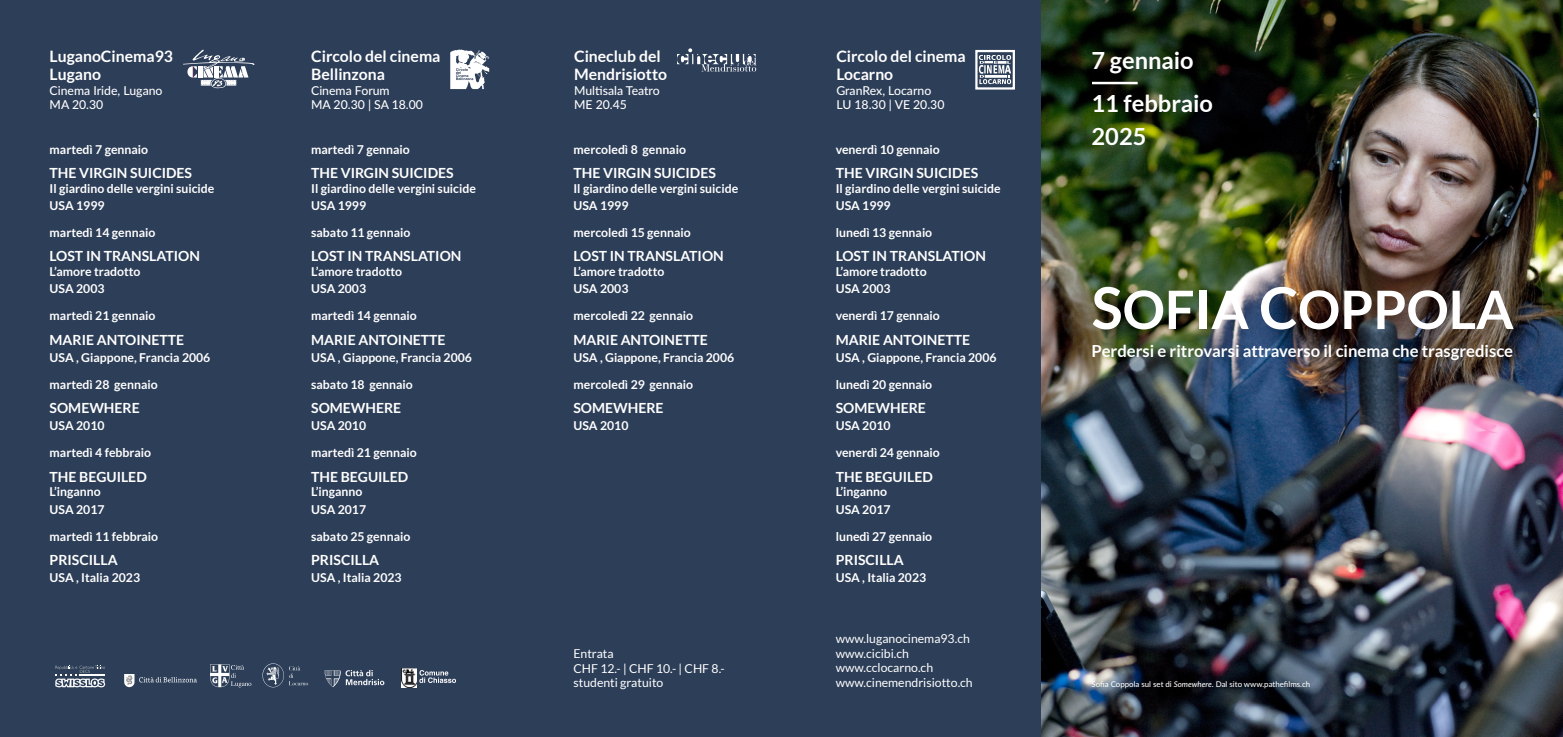
<style>
.page{position:relative;width:1563px;height:737px;background:#2d3e58}
.page>*{position:absolute;margin:0;border:0;box-sizing:border-box;transform-origin:0 0}
.t1{font:700 52.94px "Lato";color:#fff}
.t2{font:700 23.62px "Lato";color:#fff}
.t3{font:700 16.62px "Lato";color:#fff}
.t4{font:700 15.75px "Lato";color:#fff}
.t5{font:700 14px "Lato";color:#fff}
.t6{font:700 12.25px "Lato";color:#fff}
.t7{font:12.25px "Lato";color:#fff}
.t8{font:500 12.25px "Lato";color:#fff}
.t9{font:500 7.88px "Lato";color:#fff}
.s1{font-size:57.75px}
.s2{font-style:italic}
</style>
<div class="page">
<img style="left:1042px;top:0;width:521px;height:737px">
<svg style="left:183px;top:50px;width:71px;height:38px"></svg>
<svg style="left:979px;top:55px;width:32px;height:29px"></svg>
<div style="left:975px;top:50px;width:40px;height:40px;border:2px solid #fff"></div>
<svg style="left:677px;top:48px;width:79px;height:24px"></svg>
<svg style="left:450px;top:50px;width:39px;height:39px"></svg>
<svg style="left:55px;top:665px;width:50px;height:22px"></svg>
<svg style="left:124px;top:674px;width:73px;height:13px"></svg>
<svg style="left:210px;top:664px;width:41px;height:23px"></svg>
<svg style="left:262px;top:663px;width:46px;height:24px"></svg>
<svg style="left:325px;top:670px;width:59px;height:17px"></svg>
<img style="left:402px;top:668px;width:15px;height:19px">
<svg style="left:419px;top:670px;width:37px;height:13px"></svg>
<hr style="left:1092px;top:82px;width:45px;height:2px;background:#fff">
<p class="t4" style="left:50px;top:48px;width:125px">LuganoCinema93</p>
<p class="t4" style="left:50px;top:65px;width:53px">Lugano</p>
<p class="t8" style="left:50px;top:81px;width:114px">Cinema Iride, Lugano</p>
<p class="t8" style="left:50px;top:96px;width:55px">MA 20.30</p>
<p class="t6" style="left:50px;top:142px;width:100px">martedì 7 gennaio</p>
<p class="t5" style="left:50px;top:165px;width:144px">THE VIRGIN SUICIDES</p>
<p class="t6" style="left:50px;top:181px;width:166px">Il giardino delle vergini suicide</p>
<p class="t6" style="left:50px;top:198px;width:56px">USA 1999</p>
<p class="t6" style="left:50px;top:225px;width:107px">martedì 14 gennaio</p>
<p class="t5" style="left:50px;top:248px;width:152px">LOST IN TRANSLATION</p>
<p class="t6" style="left:50px;top:264px;width:92px">L’amore tradotto</p>
<p class="t6" style="left:50px;top:282px;width:56px">USA 2003</p>
<p class="t6" style="left:50px;top:309px;width:107px">martedì 21 gennaio</p>
<p class="t5" style="left:50px;top:331px;width:136px">MARIE ANTOINETTE</p>
<p class="t6" style="left:50px;top:350px;width:162px">USA , Giappone, Francia 2006</p>
<p class="t6" style="left:50px;top:377px;width:110px">martedì 28 gennaio</p>
<p class="t5" style="left:50px;top:400px;width:92px">SOMEWHERE</p>
<p class="t6" style="left:50px;top:419px;width:56px">USA 2010</p>
<p class="t6" style="left:50px;top:446px;width:103px">martedì 4 febbraio</p>
<p class="t5" style="left:50px;top:468px;width:99px">THE BEGUILED</p>
<p class="t6" style="left:50px;top:485px;width:53px">L’inganno</p>
<p class="t6" style="left:50px;top:502px;width:56px">USA 2017</p>
<p class="t6" style="left:50px;top:529px;width:110px">martedì 11 febbraio</p>
<p class="t5" style="left:50px;top:552px;width:70px">PRISCILLA</p>
<p class="t6" style="left:50px;top:570px;width:92px">USA , Italia 2023</p>
<p class="t4" style="left:311px;top:48px;width:131px">Circolo del cinema</p>
<p class="t4" style="left:311px;top:65px;width:75px">Bellinzona</p>
<p class="t8" style="left:311px;top:81px;width:80px">Cinema Forum</p>
<p class="t8" style="left:311px;top:96px;width:113px">MA 20.30 | SA 18.00</p>
<p class="t6" style="left:311px;top:142px;width:100px">martedì 7 gennaio</p>
<p class="t5" style="left:311px;top:165px;width:144px">THE VIRGIN SUICIDES</p>
<p class="t6" style="left:311px;top:181px;width:166px">Il giardino delle vergini suicide</p>
<p class="t6" style="left:311px;top:198px;width:56px">USA 1999</p>
<p class="t6" style="left:311px;top:225px;width:101px">sabato 11 gennaio</p>
<p class="t5" style="left:311px;top:248px;width:152px">LOST IN TRANSLATION</p>
<p class="t6" style="left:311px;top:264px;width:92px">L’amore tradotto</p>
<p class="t6" style="left:311px;top:282px;width:56px">USA 2003</p>
<p class="t6" style="left:311px;top:309px;width:107px">martedì 14 gennaio</p>
<p class="t5" style="left:311px;top:331px;width:136px">MARIE ANTOINETTE</p>
<p class="t6" style="left:311px;top:350px;width:162px">USA , Giappone, Francia 2006</p>
<p class="t6" style="left:311px;top:377px;width:103px">sabato 18 gennaio</p>
<p class="t5" style="left:311px;top:400px;width:92px">SOMEWHERE</p>
<p class="t6" style="left:311px;top:419px;width:56px">USA 2010</p>
<p class="t6" style="left:311px;top:446px;width:107px">martedì 21 gennaio</p>
<p class="t5" style="left:311px;top:468px;width:99px">THE BEGUILED</p>
<p class="t6" style="left:311px;top:485px;width:53px">L’inganno</p>
<p class="t6" style="left:311px;top:502px;width:56px">USA 2017</p>
<p class="t6" style="left:311px;top:529px;width:101px">sabato 25 gennaio</p>
<p class="t5" style="left:311px;top:552px;width:70px">PRISCILLA</p>
<p class="t6" style="left:311px;top:570px;width:92px">USA , Italia 2023</p>
<p class="t4" style="left:574px;top:48px;width:88px">Cineclub del</p>
<p class="t4" style="left:574px;top:65px;width:94px">Mendrisiotto</p>
<p class="t8" style="left:574px;top:81px;width:87px">Multisala Teatro</p>
<p class="t8" style="left:574px;top:96px;width:54px">ME 20.45</p>
<p class="t6" style="left:573px;top:142px;width:114px">mercoledì 8 gennaio</p>
<p class="t5" style="left:573px;top:165px;width:144px">THE VIRGIN SUICIDES</p>
<p class="t6" style="left:573px;top:181px;width:166px">Il giardino delle vergini suicide</p>
<p class="t6" style="left:573px;top:198px;width:56px">USA 1999</p>
<p class="t6" style="left:573px;top:225px;width:119px">mercoledì 15 gennaio</p>
<p class="t5" style="left:573px;top:248px;width:152px">LOST IN TRANSLATION</p>
<p class="t6" style="left:573px;top:264px;width:92px">L’amore tradotto</p>
<p class="t6" style="left:573px;top:282px;width:56px">USA 2003</p>
<p class="t6" style="left:573px;top:309px;width:121px">mercoledì 22 gennaio</p>
<p class="t5" style="left:573px;top:331px;width:136px">MARIE ANTOINETTE</p>
<p class="t6" style="left:573px;top:350px;width:162px">USA , Giappone, Francia 2006</p>
<p class="t6" style="left:573px;top:377px;width:121px">mercoledì 29 gennaio</p>
<p class="t5" style="left:573px;top:400px;width:92px">SOMEWHERE</p>
<p class="t6" style="left:573px;top:419px;width:56px">USA 2010</p>
<p class="t7" style="left:573px;top:646px;width:42px">Entrata</p>
<p class="t7" style="left:573px;top:661px;width:153px">CHF 12.- | CHF 10.- | CHF 8.-</p>
<p class="t7" style="left:573px;top:676px;width:91px">studenti gratuito</p>
<p class="t4" style="left:836px;top:48px;width:131px">Circolo del cinema</p>
<p class="t4" style="left:836px;top:65px;width:58px">Locarno</p>
<p class="t8" style="left:836px;top:81px;width:96px">GranRex, Locarno</p>
<p class="t8" style="left:836px;top:96px;width:110px">LU 18.30 | VE 20.30</p>
<p class="t6" style="left:836px;top:142px;width:106px">venerdì 10 gennaio</p>
<p class="t5" style="left:836px;top:165px;width:144px">THE VIRGIN SUICIDES</p>
<p class="t6" style="left:836px;top:181px;width:166px">Il giardino delle vergini suicide</p>
<p class="t6" style="left:836px;top:198px;width:56px">USA 1999</p>
<p class="t6" style="left:836px;top:225px;width:98px">lunedì 13 gennaio</p>
<p class="t5" style="left:836px;top:248px;width:152px">LOST IN TRANSLATION</p>
<p class="t6" style="left:836px;top:264px;width:92px">L’amore tradotto</p>
<p class="t6" style="left:836px;top:282px;width:56px">USA 2003</p>
<p class="t6" style="left:836px;top:309px;width:106px">venerdì 17 gennaio</p>
<p class="t5" style="left:836px;top:331px;width:136px">MARIE ANTOINETTE</p>
<p class="t6" style="left:836px;top:350px;width:162px">USA , Giappone, Francia 2006</p>
<p class="t6" style="left:836px;top:377px;width:98px">lunedì 20 gennaio</p>
<p class="t5" style="left:836px;top:400px;width:92px">SOMEWHERE</p>
<p class="t6" style="left:836px;top:419px;width:56px">USA 2010</p>
<p class="t6" style="left:836px;top:446px;width:106px">venerdì 24 gennaio</p>
<p class="t5" style="left:836px;top:468px;width:99px">THE BEGUILED</p>
<p class="t6" style="left:836px;top:485px;width:53px">L’inganno</p>
<p class="t6" style="left:836px;top:502px;width:56px">USA 2017</p>
<p class="t6" style="left:836px;top:529px;width:98px">lunedì 27 gennaio</p>
<p class="t5" style="left:836px;top:552px;width:70px">PRISCILLA</p>
<p class="t6" style="left:836px;top:570px;width:92px">USA , Italia 2023</p>
<p class="t7" style="left:836px;top:631px;width:136px">www.luganocinema93.ch</p>
<p class="t7" style="left:836px;top:646px;width:75px">www.cicibi.ch</p>
<p class="t7" style="left:836px;top:661px;width:99px">www.cclocarno.ch</p>
<p class="t7" style="left:836px;top:676px;width:139px">www.cinemendrisiotto.ch</p>
<p class="t2" style="left:1091px;top:46px;width:104px">7 gennaio</p>
<p class="t2" style="left:1091px;top:90px;width:123px">11 febbraio</p>
<p class="t2" style="left:1091px;top:123px;width:56px">2025</p>
<p class="t1" style="left:1091px;top:279px;width:423px"><span class="s1">S</span>OFIA <span class="s1">C</span>OPPOLA</p>
<p class="t3" style="left:1091px;top:342px;width:423px">Perdersi e ritrovarsi attraverso il cinema che trasgredisce</p>
<p class="t9" style="left:1091px;top:678px;width:220px">Sofia Coppola sul set di <span class="s2">Somewhere</span>. Dal sito www.pathefilms.ch</p>
</div>
